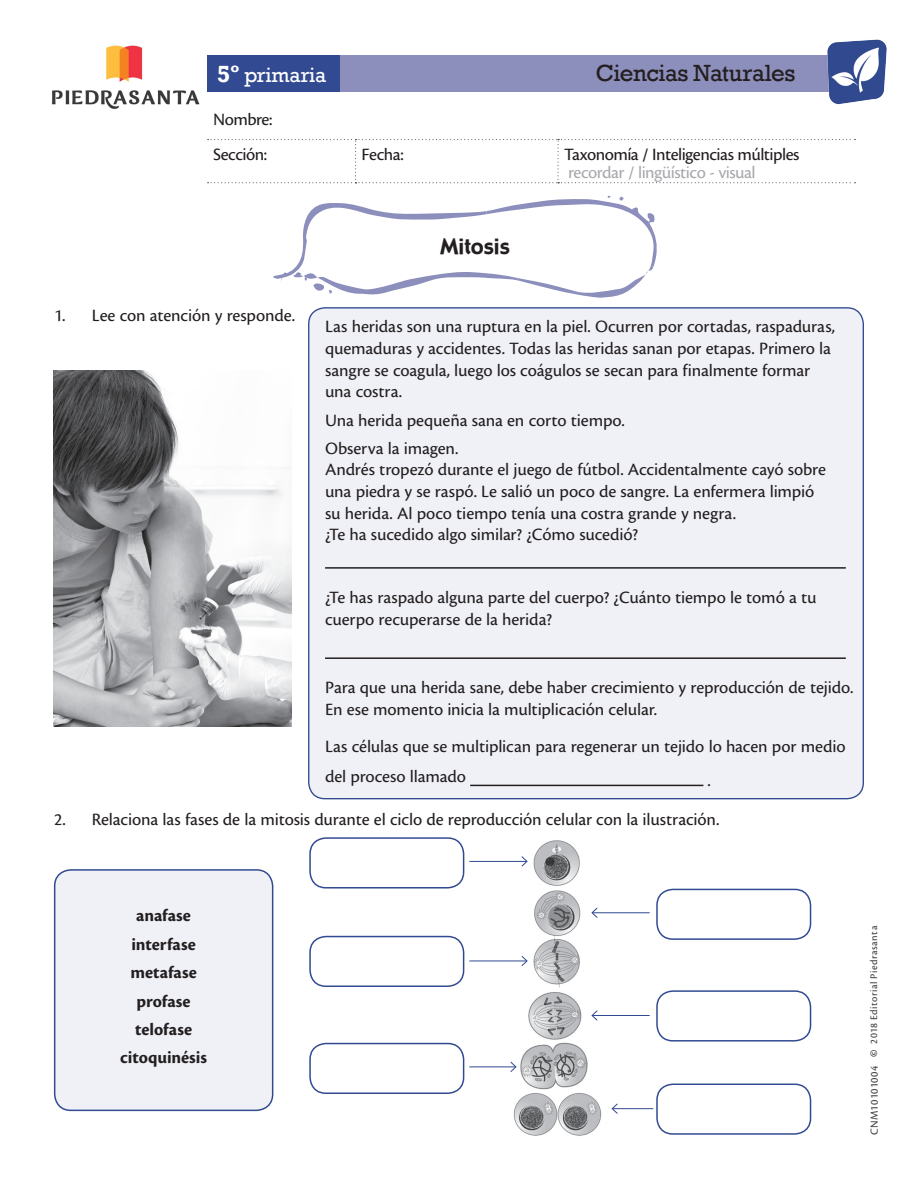
<style>
.page{position:relative;width:918px;height:1188px;background:#fff}
.page>*{position:absolute;margin:0;border:0;box-sizing:border-box;transform-origin:0 0}
.t1{font:24px "Rockwell";letter-spacing:-.015em;color:#231f20}
.t2{font:21px "Rockwell";letter-spacing:-.005em;color:#fff}
.Tit_1y2{font:21px "Gadget";color:#231f20}
.Curso_NG{font:18px/21.6px "Cronos Pro Capt";letter-spacing:-.01em;color:#231f20}
.Curso_NG-2{font:700 18px "Cronos Pro";letter-spacing:-.005em;color:#231f20}
.Curso_NG-3{font:18px/34.7px "Cronos Pro Capt";letter-spacing:-.03em;color:#231f20}
.Nombre_alumno{font:18px "Cronos Pro Capt";letter-spacing:-.03em;color:#a8a9ad}
._2014_Editorial_Pie{font:11.25px "Cronos Pro Capt";letter-spacing:.025em;color:#3e3e3f}
.t3{font:10.5px "Cronos Pro Capt";letter-spacing:.04em;color:#3e3e3f}
.s1{font-weight:700;font-size:24px}
.s2{font-family:"Cronos Pro";font-weight:700}
</style>
<div class="page">
<svg style="left:207px;top:55px;width:617px;height:37px;background:#787fb2"></svg>
<svg style="left:208px;top:139px;width:648px;height:44px"></svg>
<img style="left:51px;top:45px;width:149px;height:64px">
<img style="left:824px;top:39px;width:63px;height:66px">
<img style="left:500px;top:840px;width:114px;height:296px">
<svg style="left:273px;top:196px;width:384px;height:102px"></svg>
<div style="left:309px;top:308px;width:554px;height:491px;background:#f0f1f7;border-radius:16px"></div>
<hr style="left:325px;top:567px;width:521px;height:2px;background:#231f20">
<hr style="left:325px;top:657px;width:521px;height:2px;background:#231f20">
<hr style="left:470px;top:785px;width:233px;height:1px;background:#231f20">
<div style="left:309px;top:837px;width:155px;height:52px;border:2px solid #314a91;border-radius:16px"></div>
<div style="left:656px;top:889px;width:155px;height:51px;border:2px solid #314a91;border-radius:16px"></div>
<div style="left:309px;top:936px;width:155px;height:51px;border:2px solid #314a91;border-radius:16px"></div>
<div style="left:55px;top:870px;width:218px;height:240px;background:#f0f1f7;border-radius:16px"></div>
<div style="left:54px;top:869px;width:219px;height:242px;border:2px solid #314a91;border-radius:16px"></div>
<div style="left:656px;top:990px;width:155px;height:52px;border:2px solid #314a91;border-radius:16px"></div>
<div style="left:309px;top:1043px;width:155px;height:51px;border:2px solid #314a91;border-radius:16px"></div>
<div style="left:656px;top:1084px;width:155px;height:51px;border:2px solid #314a91;border-radius:16px"></div>
<hr style="left:469px;top:861px;width:58px;height:1px;background:#314a91">
<svg style="left:521px;top:856px;width:7px;height:11px"></svg>
<hr style="left:592px;top:912px;width:58px;height:1px;background:#314a91">
<svg style="left:591px;top:907px;width:7px;height:12px"></svg>
<hr style="left:592px;top:1015px;width:58px;height:1px;background:#314a91">
<svg style="left:591px;top:1010px;width:7px;height:11px"></svg>
<hr style="left:612px;top:1108px;width:41px;height:1px;background:#314a91">
<svg style="left:611px;top:1103px;width:7px;height:12px"></svg>
<hr style="left:469px;top:961px;width:58px;height:1px;background:#314a91">
<svg style="left:521px;top:955px;width:7px;height:12px"></svg>
<hr style="left:469px;top:1067px;width:47px;height:1px;background:#314a91">
<svg style="left:510px;top:1061px;width:7px;height:12px"></svg>
<img style="left:54px;top:371px;width:237px;height:356px">
<p class="t2" style="left:217px;top:63px;width:111px"><span class="s1">5º</span> primaria</p>
<p class="Curso_NG-3" style="left:213px;top:102px;width:61px">Nombre:<br>Sección:</p>
<h1 class="t1" style="left:596px;top:59px;width:201px">Ciencias Naturales</h1>
<p class="Curso_NG" style="left:362px;top:143px;width:44px">Fecha:</p>
<p class="Curso_NG-3" style="left:564px;top:137px;width:237px">Taxonomía / Inteligencias múltiples</p>
<p class="Nombre_alumno" style="left:568px;top:162px;width:189px">recordar / lingüístico - visual</p>
<p class="Tit_1y2" style="left:440px;top:232px;width:71px">Mitosis</p>
<p class="Curso_NG" style="left:54px;top:305px;width:243px">1. Lee con atención y responde.</p>
<p class="Curso_NG" style="left:325px;top:316px;width:512px">Las heridas son una ruptura en la piel. Ocurren por cortadas, raspaduras, quemaduras y accidentes. Todas las heridas sanan por etapas. Primero la sangre se coagula, luego los coágulos se secan para finalmente formar una costra.</p>
<p class="Curso_NG" style="left:325px;top:409px;width:301px">Una herida pequeña sana en corto tiempo.</p>
<p class="Curso_NG" style="left:325px;top:438px;width:502px">Observa la imagen.<br>Andrés tropezó durante el juego de fútbol. Accidentalmente cayó sobre una piedra y se raspó. Le salió un poco de sangre. La enfermera limpió su herida. Al poco tiempo tenía una costra grande y negra.<br>¿Te ha sucedido algo similar? ¿Cómo sucedió?</p>
<p class="Curso_NG" style="left:325px;top:587px;width:493px">¿Te has raspado alguna parte del cuerpo? ¿Cuánto tiempo le tomó a tu cuerpo recuperarse de la herida?</p>
<p class="Curso_NG" style="left:325px;top:677px;width:530px">Para que una herida sane, debe haber crecimiento y reproducción de tejido.<br>En ese momento inicia la multiplicación celular.</p>
<p class="Curso_NG" style="left:325px;top:731px;width:522px;line-height:30px">Las células que se multiplican para regenerar un tejido lo hacen por medio del proceso llamado</p>
<p class="Curso_NG" style="left:708px;top:770px;width:5px">.</p>
<p class="Curso_NG" style="left:54px;top:809px;width:667px">2. Relaciona las fases de la mitosis durante el ciclo de reproducción celular con la ilustración.</p>
<p class="Curso_NG-2" style="left:136px;top:906px;width:56px">anafase</p>
<p class="Curso_NG-2" style="left:131px;top:934px;width:66px">interfase</p>
<p class="Curso_NG-2" style="left:130px;top:962px;width:68px">metafase</p>
<p class="Curso_NG-2" style="left:137px;top:991px;width:56px">profase</p>
<p class="Curso_NG-2" style="left:135px;top:1019px;width:58px">telofase</p>
<p class="Curso_NG-2" style="left:120px;top:1047px;width:88px">citoquinésis</p>
<p class="t3" style="left:868px;top:1057px;width:132px;rotate:-90deg"><span class="s2">©</span> 2018 Editorial Piedrasanta</p>
<p class="_2014_Editorial_Pie" style="left:868px;top:1135px;width:71px;rotate:-90deg">CNM10101004</p>
</div>
